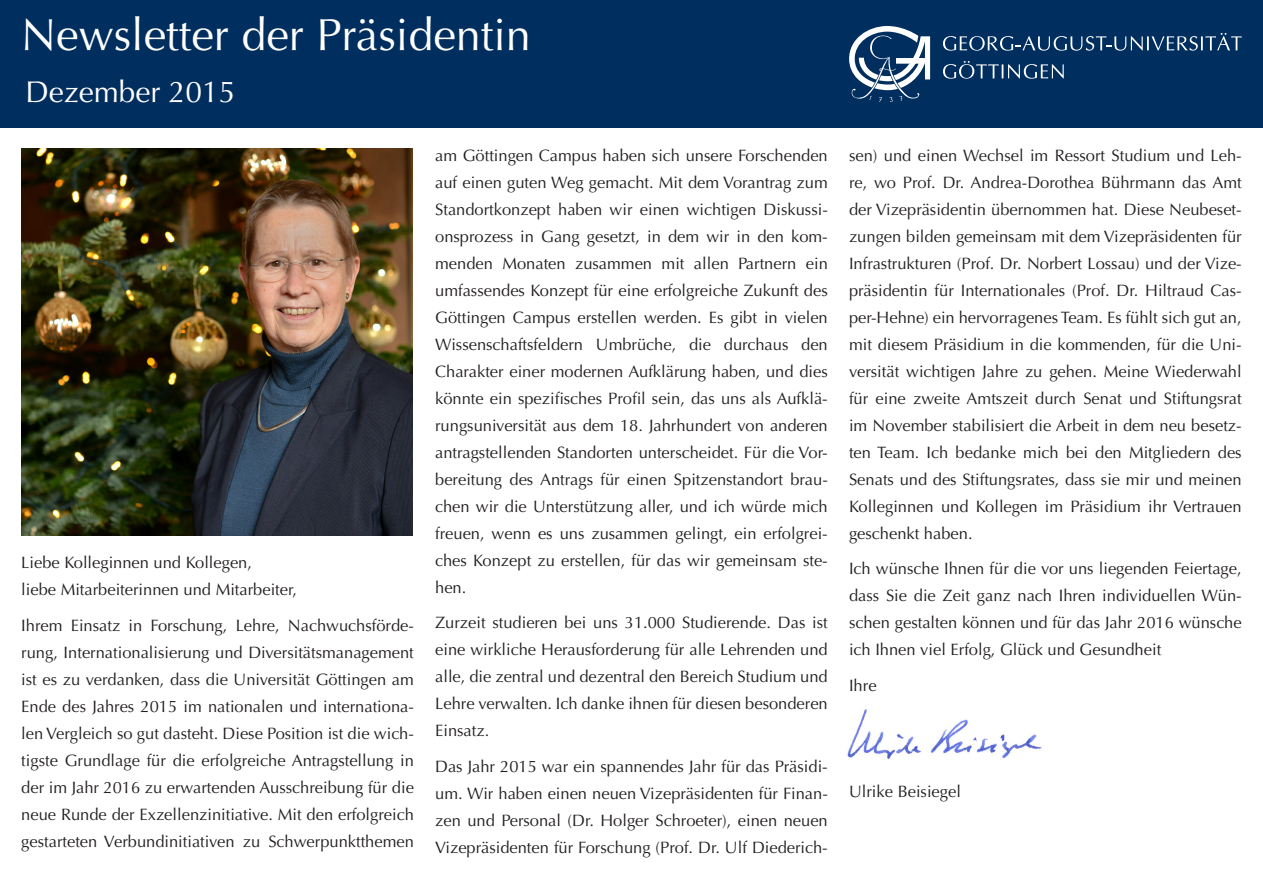
<style>
.page{position:relative;width:1263px;height:893px;background:#fff}
.page>*{position:absolute;margin:0;border:0;box-sizing:border-box;transform-origin:0 0}
.t1{font:45px "Optima LT Pro";color:#fff}
.t2{font:30px "Optima LT Pro";color:#fff}
.t3{font:16.5px/27px "Optima LT Pro";color:#231f20;text-align:justify}
</style>
<div class="page">
<div style="left:0;top:0;width:1263px;height:128px;background:#002e5e"></div>
<svg style="left:849px;top:26px;width:81px;height:76px"></svg>
<svg style="left:943px;top:33px;width:299px;height:18px"></svg>
<svg style="left:943px;top:61px;width:121px;height:18px"></svg>
<img style="left:847px;top:709px;width:195px;height:51px">
<img style="left:21px;top:149px;width:391px;height:386px">
<h1 class="t1" style="left:21px;top:7px;width:511px">Newsletter der Präsidentin</h1>
<h2 class="t2" style="left:26px;top:73px;width:212px">Dezember 2015</h2>
<p class="t3" style="left:21px;top:549px;width:277px">Liebe Kolleginnen und Kollegen,<br>liebe Mitarbeiterinnen und Mitarbeiter,</p>
<p class="t3" style="left:21px;top:612px;width:394px">Ihrem Einsatz in Forschung, Lehre, Nachwuchsförde&shy;rung, Internationalisierung und Diversitätsmanagement ist es zu verdanken, dass die Universität Göttingen am Ende des Jahres 2015 im nationalen und internationa&shy;len Vergleich so gut dasteht. Diese Position ist die wich&shy;tigste Grundlage für die erfolgreiche Antragstellung in der im Jahr 2016 zu erwartenden Ausschreibung für die neue Runde der Exzellenzinitiative. Mit den erfolgreich gestarteten Verbundinitiativen zu Schwerpunktthemen</p>
<p class="t3" style="left:435px;top:142px;width:394px">am Göttingen Campus haben sich unsere Forschenden auf einen guten Weg gemacht. Mit dem Vorantrag zum Standortkonzept haben wir einen wichtigen Diskussi&shy;onsprozess in Gang gesetzt, in dem wir in den kom&shy;menden Monaten zusammen mit allen Partnern ein umfassendes Konzept für eine erfolgreiche Zukunft des Göttingen Campus erstellen werden. Es gibt in vielen Wissenschaftsfeldern Umbrüche, die durchaus den Charakter einer modernen Aufklärung haben, und dies könnte ein spezifisches Profil sein, das uns als Aufklä&shy;rungsuniversität aus dem 18. Jahrhundert von anderen antragstellenden Standorten unterscheidet. Für die Vor&shy;bereitung des Antrags für einen Spitzenstandort brau&shy;chen wir die Unterstützung aller, und ich würde mich freuen, wenn es uns zusammen gelingt, ein erfolgrei&shy;ches Konzept zu erstellen, für das wir gemeinsam ste&shy;hen.</p>
<p class="t3" style="left:435px;top:609px;width:394px">Zurzeit studieren bei uns 31.000 Studierende. Das ist eine wirkliche Herausforderung für alle Lehrenden und alle, die zentral und dezentral den Bereich Studium und Lehre verwalten. Ich danke ihnen für diesen besonderen Einsatz.</p>
<p class="t3" style="left:435px;top:753px;width:394px">Das Jahr 2015 war ein spannendes Jahr für das Präsidi&shy;um. Wir haben einen neuen Vizepräsidenten für Finan&shy;zen und Personal (Dr. Holger Schroeter), einen neuen Vizepräsidenten für Forschung (Prof. Dr. Ulf Diederich-</p>
<p class="t3" style="left:849px;top:142px;width:394px">sen) und einen Wechsel im Ressort Studium und Leh&shy;re, wo Prof. Dr. Andrea-Dorothea Bührmann das Amt der Vizepräsidentin übernommen hat. Diese Neubeset&shy;zungen bilden gemeinsam mit dem Vizepräsidenten für Infrastrukturen (Prof. Dr. Norbert Lossau) und der Vize&shy;präsidentin für Internationales (Prof. Dr. Hiltraud Cas&shy;per-Hehne) ein hervorragenes Team. Es fühlt sich gut an, mit diesem Präsidium in die kommenden, für die Uni&shy;versität wichtigen Jahre zu gehen. Meine Wiederwahl für eine zweite Amtszeit durch Senat und Stiftungsrat im November stabilisiert die Arbeit in dem neu besetz&shy;ten Team. Ich bedanke mich bei den Mitgliedern des Senats und des Stiftungsrates, dass sie mir und meinen Kolleginnen und Kollegen im Präsidium ihr Vertrauen geschenkt haben.</p>
<p class="t3" style="left:849px;top:555px;width:394px">Ich wünsche Ihnen für die vor uns liegenden Feiertage, dass Sie die Zeit ganz nach Ihren individuellen Wün&shy;schen gestalten können und für das Jahr 2016 wünsche ich Ihnen viel Erfolg, Glück und Gesundheit</p>
<p class="t3" style="left:849px;top:672px;width:29px">Ihre</p>
<p class="t3" style="left:849px;top:778px;width:113px">Ulrike Beisiegel</p>
</div>
